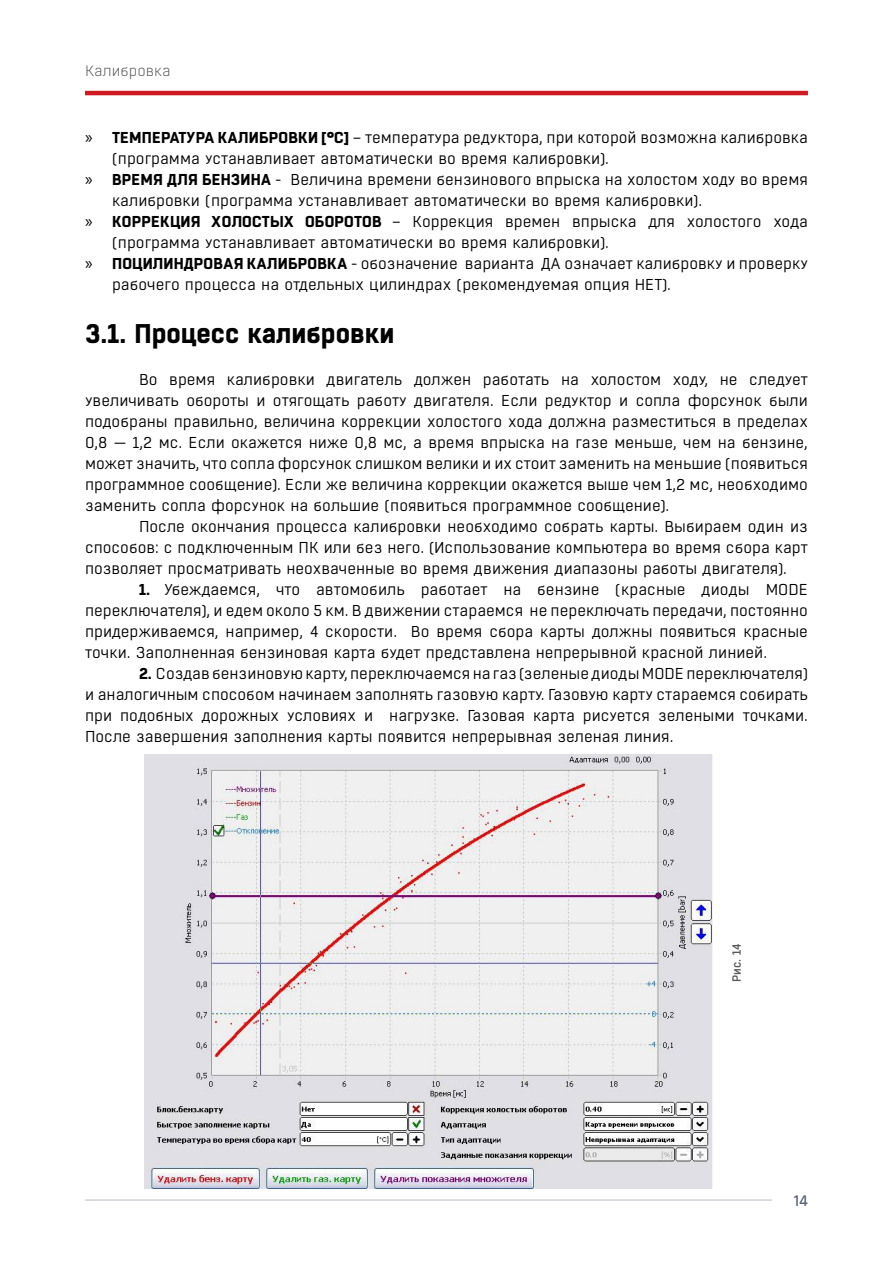
<style>
.page{position:relative;width:893px;height:1263px;background:#fff}
.page>*{position:absolute;margin:0;border:0;box-sizing:border-box;transform-origin:0 0}
.t1{font:700 27px "Boxed";color:#000}
.t2{font:600 16.5px "Rajdhani";color:#5b647a}
.t3{font:15.75px/21px "Boxed";color:#000;text-align:justify}
.t4{font:300 15px "Boxed";color:#58595b}
.t5{font:500 11.85px "Boxed";color:#58595b}
.s1{font-family:"Myriad Pro";font-size:18px}
.s2{font-weight:700}
</style>
<div class="page">
<hr style="left:85px;top:91px;width:723px;height:4px;background:#ce1b22">
<hr style="left:85px;top:1199px;width:687px;height:2px;background:#d1d2da">
<img style="left:144px;top:754px;width:568px;height:435px">
<p class="t4" style="left:85px;top:62px;width:87px">Калибровка</p>
<p class="t3" style="left:85px;top:127px;width:724px"><span class="s1">»</span> <span class="s2">Температура калибровки [°C]</span> – температура редуктора, при которой возможна калибровка</p>
<p class="t3" style="left:112px;top:148px;width:498px">(программа устанавливает автоматически во время калибровки).</p>
<p class="t3" style="left:85px;top:169px;width:724px"><span class="s1">»</span> <span class="s2">Время для бензина</span> - Величина времени бензинового впрыска на холостом ходу во время</p>
<p class="t3" style="left:112px;top:190px;width:592px">калибровки (программа устанавливает автоматически во время калибровки).</p>
<p class="t3" style="left:85px;top:211px;width:724px"><span class="s1">»</span> <span class="s2">Коррекция холостых оборотов</span> – Коррекция времен впрыска для холостого хода</p>
<p class="t3" style="left:112px;top:232px;width:498px">(программа устанавливает автоматически во время калибровки).</p>
<p class="t3" style="left:85px;top:253px;width:724px"><span class="s1">»</span> <span class="s2">Поцилиндровая калибровка</span> - обозначение варианта ДА означает калибровку и проверку</p>
<p class="t3" style="left:112px;top:274px;width:560px">рабочего процесса на отдельных цилиндрах (рекомендуемая опция НЕТ).</p>
<h1 class="t1" style="left:85px;top:315px;width:311px">3.1. Процесс калибровки</h1>
<p class="t3" style="left:85px;top:369px;width:724px;text-indent:54px">Во время калибровки двигатель должен работать на холостом ходу, не следует увеличивать обороты и отягощать работу двигателя. Если редуктор и сопла форсунок были подобраны правильно, величина коррекции холостого хода должна разместиться в пределах 0,8 — 1,2 мс. Если окажется ниже 0,8 мс, а время впрыска на газе меньше, чем на бензине, может значить, что сопла форсунок слишком велики и их стоит заменить на меньшие (появиться программное сообщение). Если же величина коррекции окажется выше чем 1,2 мс, необходимо заменить сопла форсунок на большие (появиться программное сообщение).</p>
<p class="t3" style="left:85px;top:516px;width:724px;text-indent:54px">После окончания процесса калибровки необходимо собрать карты. Выбираем один из способов: с подключенным ПК или без него. (Использование компьютера во время сбора карт позволяет просматривать неохваченные во время движения диапазоны работы двигателя).</p>
<p class="t3" style="left:85px;top:579px;width:724px;text-indent:54px"><span class="s2">1.</span> Убеждаемся, что автомобиль работает на бензине (красные диоды MODE переключателя), и едем около 5 км. В движении стараемся не переключать передачи, постоянно придерживаемся, например, 4 скорости. Во время сбора карты должны появиться красные точки. Заполненная бензиновая карта будет представлена непрерывной красной линией.</p>
<p class="t3" style="left:85px;top:663px;width:724px;text-indent:54px"><span class="s2">2.</span> Создав бензиновую карту, переключаемся на газ (зеленые диоды MODE переключателя) и аналогичным способом начинаем заполнять газовую карту. Газовую карту стараемся собирать при подобных дорожных условиях и нагрузке. Газовая карта рисуется зелеными точками.<br>После завершения заполнения карты появится непрерывная зеленая линия.</p>
<p class="t5" style="left:729px;top:982px;width:40px;rotate:-90deg">Рис. 14</p>
<p class="t2" style="left:794px;top:1190px;width:16px">14</p>
</div>
